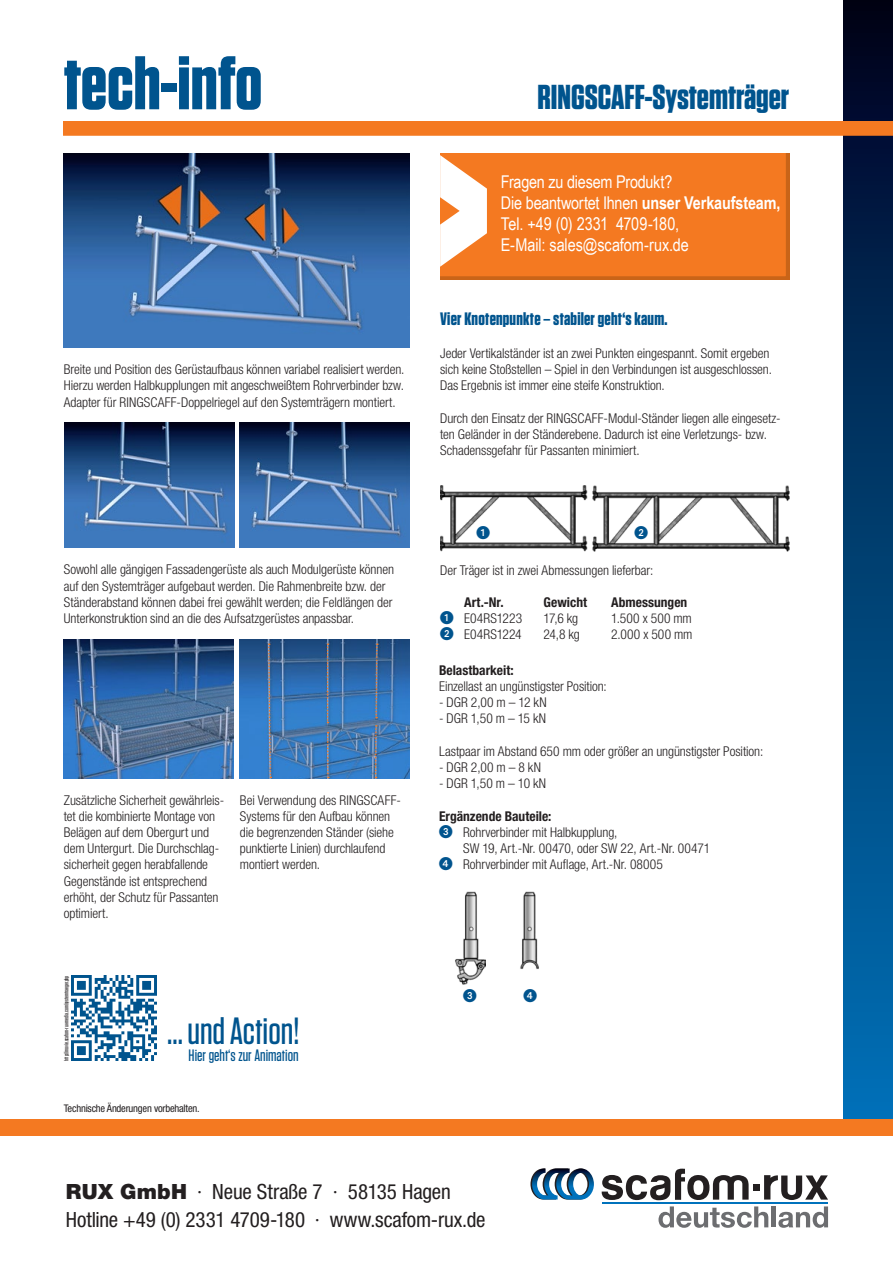
<style>
.page{position:relative;width:893px;height:1263px;background:#fff}
.page>*{position:absolute;margin:0;border:0;box-sizing:border-box;transform-origin:0 0}
.t1{font:700 74.7px "Tungsten";color:#00548e}
.t2{font:500 37.8px "Tungsten";color:#00548e}
.t3{font:700 34.65px "Tungsten";color:#00548e}
.t4{font:condensed 21px "Helvetica Neue LT Pro";letter-spacing:-.005em;color:#231f20}
.t5{font:700 18px "Tungsten";letter-spacing:.01em;color:#00548e}
.t6{font:17.55px/21.1px "Arial Narrow";letter-spacing:-.01em;color:#fff}
.t7{font:500 16.5px "Tungsten";color:#00548e}
.t8{font:300 condensed 13.5px/16.2px "Helvetica Neue LT Pro";letter-spacing:-.005em;color:#231f20}
.t9{font:700 condensed 13.5px "Helvetica Neue LT Pro";color:#231f20}
.t10{font:13.5px "European Pi One";color:#00548e}
.t11{font:condensed 10.5px "Helvetica Neue LT Pro";letter-spacing:-.02em;color:#231f20}
.t12{font:500 6px "Tungsten";letter-spacing:-.01em;color:#231f20}
.s1{font-weight:700}
.s2{font-family:"European Pi One";font-weight:400;font-stretch:normal;color:#00548e}
.s3{font-weight:900;font-stretch:normal}
</style>
<div class="page">
<div style="left:843px;top:0;width:50px;height:1128px;background:linear-gradient(to bottom,#000521,#0075bc)"></div>
<div style="left:63px;top:121px;width:830px;height:15px;background:#f47921"></div>
<div style="left:0;top:1119px;width:893px;height:17px;background:#f47921"></div>
<svg style="left:658px;top:1206px;width:110px;height:22px"></svg>
<hr style="left:772px;top:1206px;width:4px;height:21px;background:#6c6d70">
<svg style="left:778px;top:1206px;width:50px;height:22px"></svg>
<hr style="left:602px;top:1202px;width:226px;height:2px;background:#0072bc">
<svg style="left:530px;top:1168px;width:64px;height:31px"></svg>
<svg style="left:602px;top:1169px;width:226px;height:31px"></svg>
<img style="left:240px;top:423px;width:170px;height:125px">
<img style="left:440px;top:485px;width:148px;height:67px">
<img style="left:592px;top:485px;width:197px;height:67px">
<img style="left:520px;top:891px;width:19px;height:78px">
<img style="left:455px;top:891px;width:30px;height:94px">
<img style="left:63px;top:640px;width:170px;height:139px">
<img style="left:239px;top:640px;width:170px;height:139px">
<img style="left:65px;top:423px;width:170px;height:125px">
<img style="left:64px;top:154px;width:345px;height:194px">
<svg style="left:440px;top:154px;width:349px;height:126px;background:#f38231"></svg>
<img style="left:71px;top:976px;width:85px;height:85px">
<svg style="left:267px;top:643px;width:5px;height:135px"></svg>
<svg style="left:327px;top:643px;width:2px;height:80px"></svg>
<svg style="left:375px;top:643px;width:3px;height:75px"></svg>
<svg style="left:327px;top:732px;width:2px;height:46px"></svg>
<svg style="left:375px;top:725px;width:2px;height:53px"></svg>
<h1 class="t1" style="left:64px;top:43px;width:200px">tech-info</h1>
<p class="t8" style="left:64px;top:361px;width:342px;text-align:justify">Breite und Position des Gerüstaufbaus können variabel realisiert werden.<br>Hierzu werden Halbkupplungen mit angeschweißtem Rohrverbinder bzw.<br>Adapter für RINGSCAFF-Doppelriegel auf den Systemträgern montiert.</p>
<p class="t8" style="left:64px;top:561px;width:332px">Sowohl alle gängigen Fassadengerüste als auch Modulgerüste können auf den Systemträger aufgebaut werden. Die Rahmenbreite bzw. der Ständerabstand können dabei frei gewählt werden; die Feldlängen der Unterkonstruktion sind an die des Aufsatzgerüstes anpassbar.</p>
<p class="t8" style="left:64px;top:792px;width:162px">Zusätzliche Sicherheit gewährleis&shy;tet die kombinierte Montage von<br>Belägen auf dem Obergurt und dem Untergurt. Die Durchschlag&shy;sicherheit gegen herabfallende<br>Gegenstände ist entsprechend erhöht, der Schutz für Passanten optimiert.</p>
<p class="t8" style="left:240px;top:792px;width:163px">Bei Verwendung des RINGSCAFF-<br>Systems für den Aufbau können die begrenzenden Ständer (siehe punktierte Linien) durchlaufend montiert werden.</p>
<p class="t12" style="left:63px;top:1061px;width:87px;rotate:-90deg">http://movie.scafom-rux-media.com/systemtraeger.php</p>
<h2 class="t2" style="left:167px;top:1011px;width:134px">... und Action!</h2>
<p class="t7" style="left:189px;top:1046px;width:111px">Hier geht‘s zur Animation</p>
<p class="t11" style="left:64px;top:1102px;width:137px">Technische Änderungen vorbehalten.</p>
<h3 class="t3" style="left:538px;top:79px;width:253px">RINGSCAFF-Systemträger</h3>
<p class="t6" style="left:501px;top:170px;width:281px">Fragen zu diesem Produkt?<br>Die beantwortet Ihnen <span class="s1">unser Verkaufsteam,<br></span>Tel. +49 (0) 2331 4709-180,<br>E-Mail: sales@scafom-rux.de</p>
<h3 class="t5" style="left:440px;top:309px;width:229px">Vier Knotenpunkte – stabiler geht‘s kaum.</h3>
<p class="t8" style="left:440px;top:345px;width:333px">Jeder Vertikalständer ist an zwei Punkten eingespannt. Somit ergeben sich keine Stoßstellen – Spiel in den Verbindungen ist ausgeschlossen.<br>Das Ergebnis ist immer eine steife Konstruktion.</p>
<p class="t8" style="left:440px;top:410px;width:342px">Durch den Einsatz der RINGSCAFF-Modul-Ständer liegen alle eingesetz&shy;ten Geländer in der Ständerebene. Dadurch ist eine Verletzungs- bzw.<br>Schadenssgefahr für Passanten minimiert.</p>
<p class="t10" style="left:476px;top:525px;width:15px">1</p>
<p class="t10" style="left:635px;top:525px;width:15px">2</p>
<p class="t8" style="left:440px;top:562px;width:215px">Der Träger ist in zwei Abmessungen lieferbar:</p>
<p class="t9" style="left:464px;top:594px;width:41px">Art.-Nr.</p>
<p class="t9" style="left:544px;top:594px;width:45px">Gewicht</p>
<p class="t9" style="left:611px;top:594px;width:78px">Abmessungen</p>
<p class="t8" style="left:440px;top:610px;width:84px"><sup>1</sup> E04RS1223</p>
<p class="t8" style="left:544px;top:610px;width:36px">17,6 kg</p>
<p class="t8" style="left:611px;top:610px;width:82px">1.500 x 500 mm</p>
<p class="t8" style="left:440px;top:626px;width:83px"><sup>2</sup> E04RS1224</p>
<p class="t8" style="left:544px;top:626px;width:38px">24,8 kg</p>
<p class="t8" style="left:611px;top:626px;width:83px">2.000 x 500 mm</p>
<p class="t9" style="left:439px;top:662px;width:76px">Belastbarkeit:</p>
<p class="t8" style="left:439px;top:678px;width:169px">Einzellast an ungünstigster Position:</p>
<p class="t8" style="left:439px;top:694px;width:109px">- DGR 2,00 m – 12 kN</p>
<p class="t8" style="left:439px;top:710px;width:109px">- DGR 1,50 m – 15 kN</p>
<p class="t8" style="left:439px;top:743px;width:326px">Lastpaar im Abstand 650 mm oder größer an ungünstigster Position:</p>
<p class="t8" style="left:439px;top:759px;width:103px">- DGR 2,00 m – 8 kN</p>
<p class="t8" style="left:439px;top:775px;width:109px">- DGR 1,50 m – 10 kN</p>
<p class="t9" style="left:439px;top:808px;width:114px">Ergänzende Bauteile:</p>
<p class="t8" style="left:439px;top:824px;width:180px"><span class="s2">3</span> Rohrverbinder mit Halbkupplung,</p>
<p class="t8" style="left:463px;top:840px;width:249px">SW 19, Art.-Nr. 00470, oder SW 22, Art.-Nr. 00471</p>
<p class="t8" style="left:439px;top:856px;width:225px"><sup>4</sup> Rohrverbinder mit Auflage, Art.-Nr. 08005</p>
<p class="t10" style="left:463px;top:988px;width:15px">3</p>
<p class="t10" style="left:523px;top:988px;width:15px">4</p>
<h3 class="t4" style="left:66px;top:1179px;width:386px"><span class="s3">RUX GmbH</span> · Neue Straße 7 · 58135 Hagen</h3>
<h3 class="t4" style="left:66px;top:1207px;width:421px">Hotline +49 (0) 2331 4709-180 · www.scafom-rux.de</h3>
</div>
